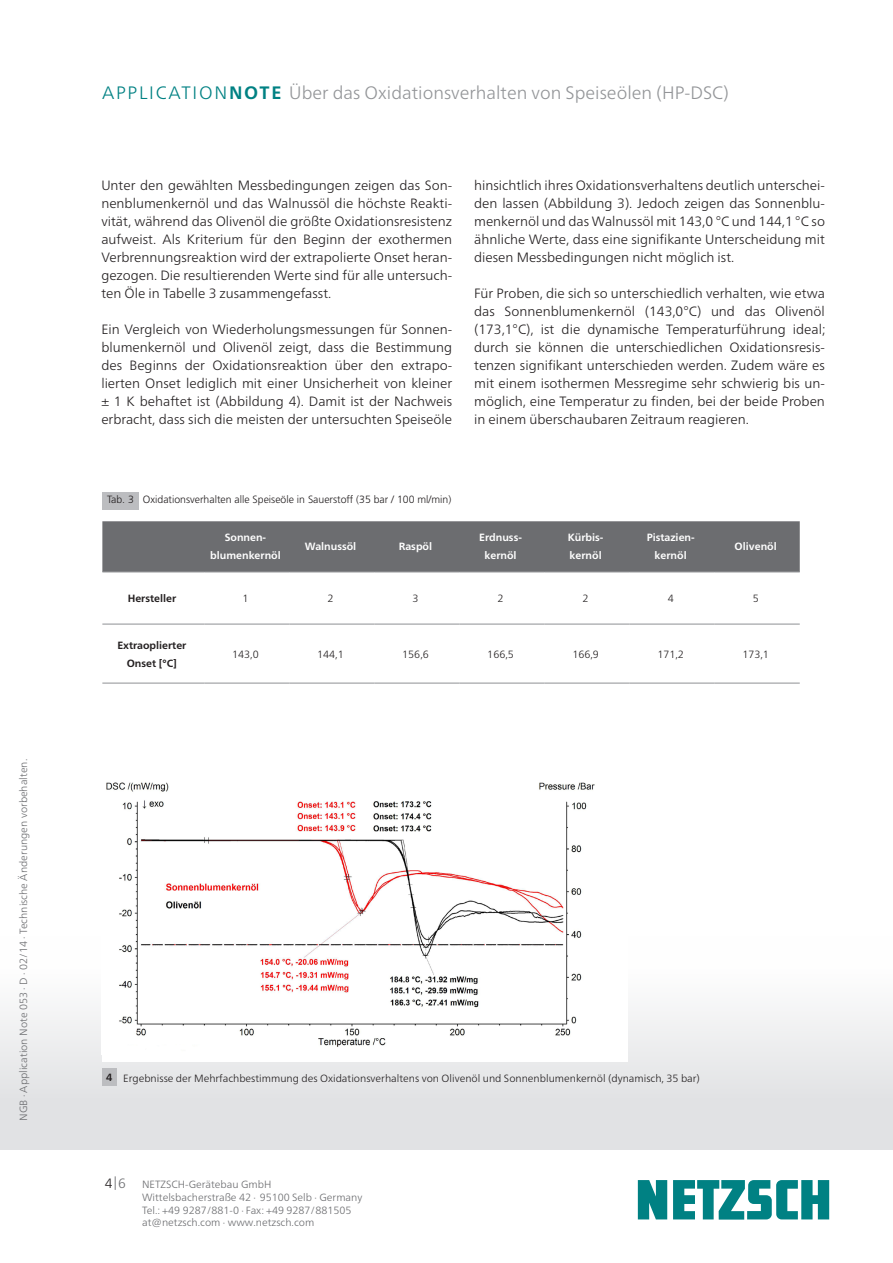
<style>
.page{position:relative;width:893px;height:1263px;background:#fff}
.page>*{position:absolute;margin:0;border:0;box-sizing:border-box;transform-origin:0 0}
.Fließtext_engl{font:300 18px "Frutiger Neue LTW1 G";color:#939598}
.t1{font:300 13.5px/18px "Frutiger Neue LTW1 G";color:#231f20;text-align:justify}
.t2{font:300 13.5px "Frutiger Neue LTW1 G";color:#6c6d70}
.E_Bildunterschrift{font:300 10.5px "Frutiger Neue LTW1 G";color:#6c6d70}
.D_Fließtext{font:300 10.5px "Frutiger Neue LTW1 G";color:#231f20}
.Fließtext_engl-2{font:700 10.5px/18px "Frutiger Neue LTW1 G";color:#fff;text-align:center}
.E_Fließtext{font:300 10.5px "Frutiger LT Pro";color:#231f20}
.E_Tabellenkörper{font:300 10.5px "Frutiger Neue LTW1 G";color:#231f20}
.E_Tabellenkörper-2{font:700 10.5px "Frutiger Neue LTW1 G";color:#231f20}
.E_Fließtext-2{font:700 10.5px "Frutiger Neue LTW1 G";color:#231f20}
.s1{color:#008183}
.s2{font-weight:700;color:#008183}
.s3{color:#231f20}
</style>
<div class="page">
<svg style="left:638px;top:1180px;width:191px;height:39px"></svg>
<div style="left:102px;top:1069px;width:15px;height:17px;background:#bcbdc0"></div>
<img style="left:106px;top:782px;width:489px;height:269px">
<div style="left:102px;top:521px;width:698px;height:50px;background:#6c6d70"></div>
<hr style="left:102px;top:571px;width:102px;height:1px;background:#939598">
<hr style="left:204px;top:571px;width:85px;height:1px;background:#939598">
<hr style="left:289px;top:571px;width:85px;height:1px;background:#939598">
<hr style="left:374px;top:571px;width:86px;height:1px;background:#939598">
<hr style="left:460px;top:571px;width:85px;height:1px;background:#939598">
<hr style="left:545px;top:571px;width:85px;height:1px;background:#939598">
<hr style="left:630px;top:571px;width:85px;height:1px;background:#939598">
<hr style="left:715px;top:571px;width:85px;height:1px;background:#939598">
<hr style="left:102px;top:623px;width:102px;height:2px;background:#939598">
<hr style="left:204px;top:623px;width:85px;height:2px;background:#939598">
<hr style="left:289px;top:623px;width:85px;height:2px;background:#939598">
<hr style="left:374px;top:623px;width:86px;height:2px;background:#939598">
<hr style="left:460px;top:623px;width:85px;height:2px;background:#939598">
<hr style="left:545px;top:623px;width:85px;height:2px;background:#939598">
<hr style="left:630px;top:623px;width:85px;height:2px;background:#939598">
<hr style="left:715px;top:623px;width:85px;height:2px;background:#939598">
<hr style="left:102px;top:682px;width:102px;height:2px;background:#939598">
<hr style="left:204px;top:682px;width:85px;height:2px;background:#939598">
<hr style="left:289px;top:682px;width:85px;height:2px;background:#939598">
<hr style="left:374px;top:682px;width:86px;height:2px;background:#939598">
<hr style="left:460px;top:682px;width:85px;height:2px;background:#939598">
<hr style="left:545px;top:682px;width:85px;height:2px;background:#939598">
<hr style="left:630px;top:682px;width:85px;height:2px;background:#939598">
<hr style="left:715px;top:682px;width:85px;height:2px;background:#939598">
<div style="left:102px;top:492px;width:37px;height:17px;background:#bcbdc0"></div>
<p class="E_Bildunterschrift" style="left:17px;top:1121px;width:363px;rotate:-90deg">NGB · Application Note 053 · D · 02/14 · Technische Änderungen vorbehalten.</p>
<p class="Fließtext_engl" style="left:102px;top:82px;width:628px"><span class="s1">APPLICATION</span><span class="s2">NOTE</span> Über das Oxidationsverhalten von Speiseölen (HP-DSC)</p>
<p class="t1" style="left:101px;top:176px;width:352px">Unter den gewählten Messbedingungen zeigen das Son&shy;nenblumenkernöl und das Walnussöl die höchste Reakti&shy;vität, während das Olivenöl die größte Oxidationsresistenz aufweist. Als Kriterium für den Beginn der exothermen Verbrennungsreaktion wird der extrapolierte Onset heran&shy;gezogen. Die resultierenden Werte sind für alle untersuch&shy;ten Öle in Tabelle 3 zusammengefasst.</p>
<p class="t1" style="left:101px;top:320px;width:352px">Ein Vergleich von Wiederholungsmessungen für Sonnen&shy;blumenkernöl und Olivenöl zeigt, dass die Bestimmung des Beginns der Oxidationsreaktion über den extrapo&shy;lierten Onset lediglich mit einer Unsicherheit von kleiner ± 1 K behaftet ist (Abbildung 4). Damit ist der Nachweis erbracht, dass sich die meisten der untersuchten Speiseöle</p>
<p class="t1" style="left:474px;top:176px;width:352px">hinsichtlich ihres Oxidationsverhaltens deutlich unterschei&shy;den lassen (Abbildung 3). Jedoch zeigen das Sonnenblu&shy;menkernöl und das Walnussöl mit 143,0 °C und 144,1 °C so ähnliche Werte, dass eine signifikante Unterscheidung mit diesen Messbedingungen nicht möglich ist.</p>
<p class="t1" style="left:474px;top:284px;width:353px">Für Proben, die sich so unterschiedlich verhalten, wie etwa das Sonnenblumenkernöl (143,0°C) und das Olivenöl (173,1°C), ist die dynamische Temperaturführung ideal; durch sie können die unterschiedlichen Oxidationsresis&shy;tenzen signifikant unterschieden werden. Zudem wäre es mit einem isothermen Messregime sehr schwierig bis un&shy;möglich, eine Temperatur zu finden, bei der beide Proben in einem überschaubaren Zeitraum reagieren.</p>
<p class="E_Fließtext" style="left:107px;top:493px;width:28px">Tab. 3</p>
<p class="E_Fließtext" style="left:143px;top:493px;width:310px">Oxidationsverhalten alle Speiseöle in Sauerstoff (35 bar / 100 ml/min)</p>
<p class="Fließtext_engl-2" style="left:210px;top:529px;width:72px">Sonnen&shy;blumenkernöl</p>
<p class="Fließtext_engl-2" style="left:305px;top:538px;width:53px">Walnussöl</p>
<p class="Fließtext_engl-2" style="left:399px;top:538px;width:35px">Raspöl</p>
<p class="Fließtext_engl-2" style="left:479px;top:529px;width:44px">Erdnuss-</p>
<p class="Fließtext_engl-2" style="left:484px;top:547px;width:34px">kernöl</p>
<p class="Fließtext_engl-2" style="left:568px;top:529px;width:37px">Kürbis-</p>
<p class="Fließtext_engl-2" style="left:570px;top:547px;width:34px">kernöl</p>
<p class="Fließtext_engl-2" style="left:647px;top:529px;width:49px">Pistazien-</p>
<p class="Fließtext_engl-2" style="left:655px;top:547px;width:34px">kernöl</p>
<p class="Fließtext_engl-2" style="left:735px;top:538px;width:44px">Olivenöl</p>
<p class="E_Tabellenkörper-2" style="left:128px;top:592px;width:50px">Hersteller</p>
<p class="E_Tabellenkörper" style="left:242px;top:592px;width:8px">1</p>
<p class="E_Tabellenkörper" style="left:327px;top:592px;width:8px">2</p>
<p class="E_Tabellenkörper" style="left:412px;top:592px;width:8px">3</p>
<p class="E_Tabellenkörper" style="left:498px;top:592px;width:8px">2</p>
<p class="E_Tabellenkörper" style="left:583px;top:592px;width:8px">2</p>
<p class="E_Tabellenkörper" style="left:668px;top:592px;width:8px">4</p>
<p class="E_Tabellenkörper" style="left:753px;top:592px;width:8px">5</p>
<p class="E_Tabellenkörper-2" style="left:117px;top:639px;width:70px">Extraoplierter</p>
<p class="E_Tabellenkörper-2" style="left:127px;top:657px;width:52px">Onset [°C]</p>
<p class="E_Tabellenkörper" style="left:232px;top:647px;width:28px">143,0</p>
<p class="E_Tabellenkörper" style="left:317px;top:647px;width:28px">144,1</p>
<p class="E_Tabellenkörper" style="left:402px;top:647px;width:28px">156,6</p>
<p class="E_Tabellenkörper" style="left:487px;top:647px;width:28px">166,5</p>
<p class="E_Tabellenkörper" style="left:572px;top:647px;width:28px">166,9</p>
<p class="E_Tabellenkörper" style="left:657px;top:647px;width:28px">171,2</p>
<p class="E_Tabellenkörper" style="left:742px;top:647px;width:28px">173,1</p>
<p class="E_Fließtext-2" style="left:106px;top:1071px;width:8px">4</p>
<p class="D_Fließtext" style="left:123px;top:1072px;width:578px">Ergebnisse der Mehrfachbestimmung des Oxidationsverhaltens von Olivenöl und Sonnenblumenkernöl (dynamisch, 35 bar)</p>
<p class="t2" style="left:105px;top:1175px;width:23px"><span class="s3">4</span>|6</p>
<p class="E_Bildunterschrift" style="left:142px;top:1178px;width:131px">NETZSCH-Gerätebau GmbH</p>
<p class="E_Bildunterschrift" style="left:142px;top:1191px;width:222px">Wittelsbacherstraße 42 ∙ 95100 Selb ∙ Germany</p>
<p class="E_Bildunterschrift" style="left:142px;top:1203px;width:211px">Tel.: +49 9287/881-0 ∙ Fax: +49 9287/881505</p>
<p class="E_Bildunterschrift" style="left:142px;top:1216px;width:174px">at@netzsch.com ∙ www.netzsch.com</p>
</div>
